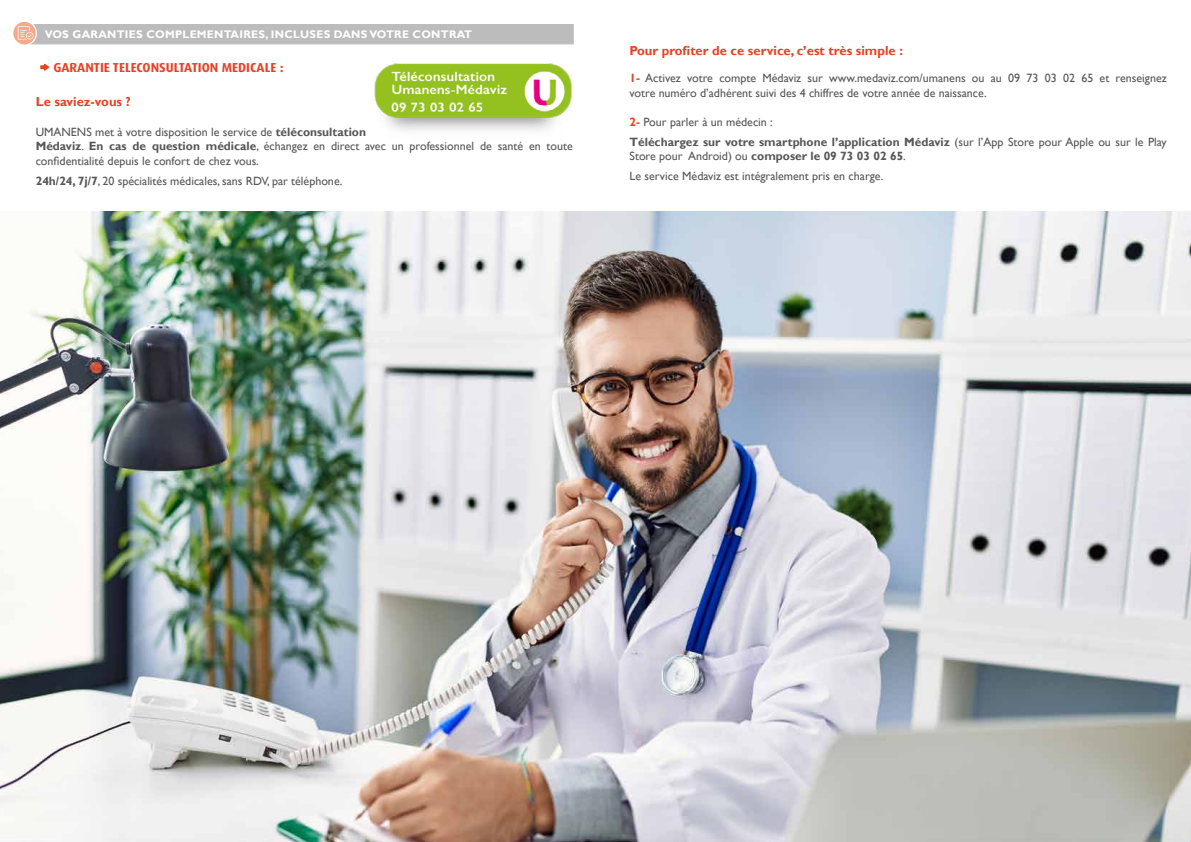
<style>
.page{position:relative;width:1191px;height:842px;background:#fff}
.page>*{position:absolute;margin:0;border:0;box-sizing:border-box;transform-origin:0 0}
.t1{font:700 13px "Gill Sans";color:#e84124}
.t2{font:700 13px "Dax OT";color:#e84124}
.t3{font:12px/14.4px "Gill Sans";color:#575756}
.t4{font:700 11px "Gill Sans";letter-spacing:.025em;color:#fff}
.s1{font-weight:700}
.s2{font-weight:700;color:#e84124}
</style>
<div class="page">
<div style="left:29px;top:24px;width:544px;height:20px;background:#bcbcbc"></div>
<svg style="left:13px;top:21px;width:23px;height:24px"></svg>
<div style="left:12px;top:21px;width:25px;height:25px;border:1px solid #fff;border-radius:50%"></div>
<svg style="left:40px;top:64px;width:9px;height:7px"></svg>
<img style="left:0;top:211px;width:1191px;height:631px">
<svg style="left:18px;top:26px;width:16px;height:13px"></svg>
<img style="left:374px;top:63px;width:198px;height:68px">
<p class="t4" style="left:45px;top:28px;width:429px">VOS GARANTIES COMPLEMENTAIRES, INCLUSES DANS VOTRE CONTRAT</p>
<p class="t2" style="left:53px;top:59px;width:232px">GARANTIE TELECONSULTATION MEDICALE :</p>
<p class="t1" style="left:36px;top:94px;width:96px">Le saviez-vous ?</p>
<p class="t3" style="left:36px;top:125px;width:539px">UMANENS met à votre disposition le service de <span class="s1">téléconsultation<br>Médaviz</span>. <span class="s1">En cas de question médicale</span>, échangez en direct avec un professionnel de santé en toute confidentialité depuis le confort de chez vous.</p>
<p class="t3" style="left:36px;top:174px;width:308px"><span class="s1">24h/24, 7j/7</span>, 20 spécialités médicales, sans RDV, par téléphone.</p>
<p class="t1" style="left:629px;top:43px;width:275px">Pour profiter de ce service, c’est très simple :</p>
<p class="t3" style="left:629px;top:71px;width:539px"><span class="s2">1-</span> Activez votre compte Médaviz sur www.medaviz.com/umanens ou au 09 73 03 02 65 et renseignez votre numéro d’adhérent suivi des 4 chiffres de votre année de naissance.</p>
<p class="t3" style="left:629px;top:112px;width:539px;line-height:20.1px"><span class="s2">2-</span> Pour parler à un médecin :<br><span class="s1">Téléchargez sur votre smartphone l’application Médaviz</span> (sur l’App Store pour Apple ou sur le Play</p>
<p class="t3" style="left:629px;top:146px;width:278px;line-height:20.1px">Store pour Android) ou <span class="s1">composer le 09 73 03 02 65</span>.<br>Le service Médaviz est intégralement pris en charge.</p>
</div>
